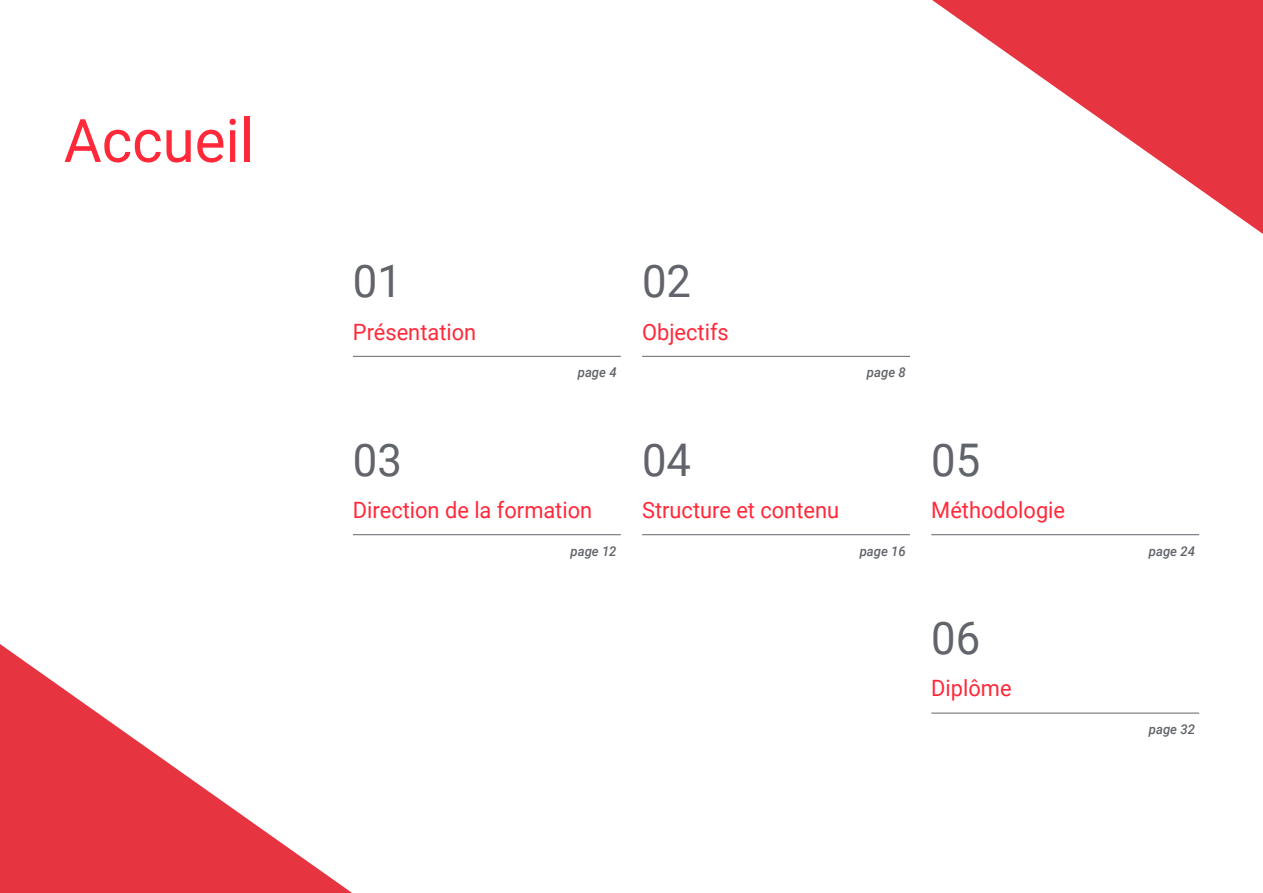
<style>
.page{position:relative;width:1263px;height:893px;background:#fff}
.page>*{position:absolute;margin:0;border:0;box-sizing:border-box;transform-origin:0 0}
.t1{font:60px "Roboto";color:#ff293a}
.t2{font:45px "Roboto";color:#61646a}
.t3{font:22.5px "Roboto";color:#ff293a}
.t4{font:italic 500 13.5px "Roboto";color:#61646a}
</style>
<div class="page">
<hr style="left:353px;top:356px;width:268px;height:1px;background:#61646a">
<hr style="left:931px;top:713px;width:268px;height:1px;background:#61646a">
<hr style="left:642px;top:356px;width:268px;height:1px;background:#61646a">
<hr style="left:642px;top:534px;width:268px;height:1px;background:#61646a">
<hr style="left:353px;top:534px;width:268px;height:1px;background:#61646a">
<hr style="left:931px;top:534px;width:268px;height:1px;background:#61646a">
<svg style="left:0;top:644px;width:352px;height:249px"></svg>
<svg style="left:932px;top:0;width:331px;height:234px"></svg>
<h1 class="t1" style="left:64px;top:99px;width:191px">Accueil</h1>
<h2 class="t2" style="left:353px;top:250px;width:51px">01</h2>
<h2 class="t2" style="left:642px;top:250px;width:51px">02</h2>
<p class="t3" style="left:353px;top:316px;width:125px">Présentation</p>
<p class="t3" style="left:642px;top:316px;width:88px">Objectifs</p>
<p class="t4" style="left:578px;top:363px;width:40px">page 4</p>
<p class="t4" style="left:867px;top:363px;width:40px">page 8</p>
<h2 class="t2" style="left:353px;top:428px;width:51px">03</h2>
<h2 class="t2" style="left:642px;top:428px;width:51px">04</h2>
<h2 class="t2" style="left:931px;top:428px;width:51px">05</h2>
<p class="t3" style="left:353px;top:494px;width:241px">Direction de la formation</p>
<p class="t3" style="left:642px;top:494px;width:198px">Structure et contenu</p>
<p class="t3" style="left:931px;top:494px;width:135px">Méthodologie</p>
<p class="t4" style="left:570px;top:542px;width:48px">page 12</p>
<p class="t4" style="left:860px;top:542px;width:48px">page 16</p>
<p class="t4" style="left:1149px;top:542px;width:48px">page 24</p>
<h2 class="t2" style="left:931px;top:607px;width:51px">06</h2>
<p class="t3" style="left:931px;top:673px;width:82px">Diplôme</p>
<p class="t4" style="left:1149px;top:720px;width:48px">page 32</p>
</div>
